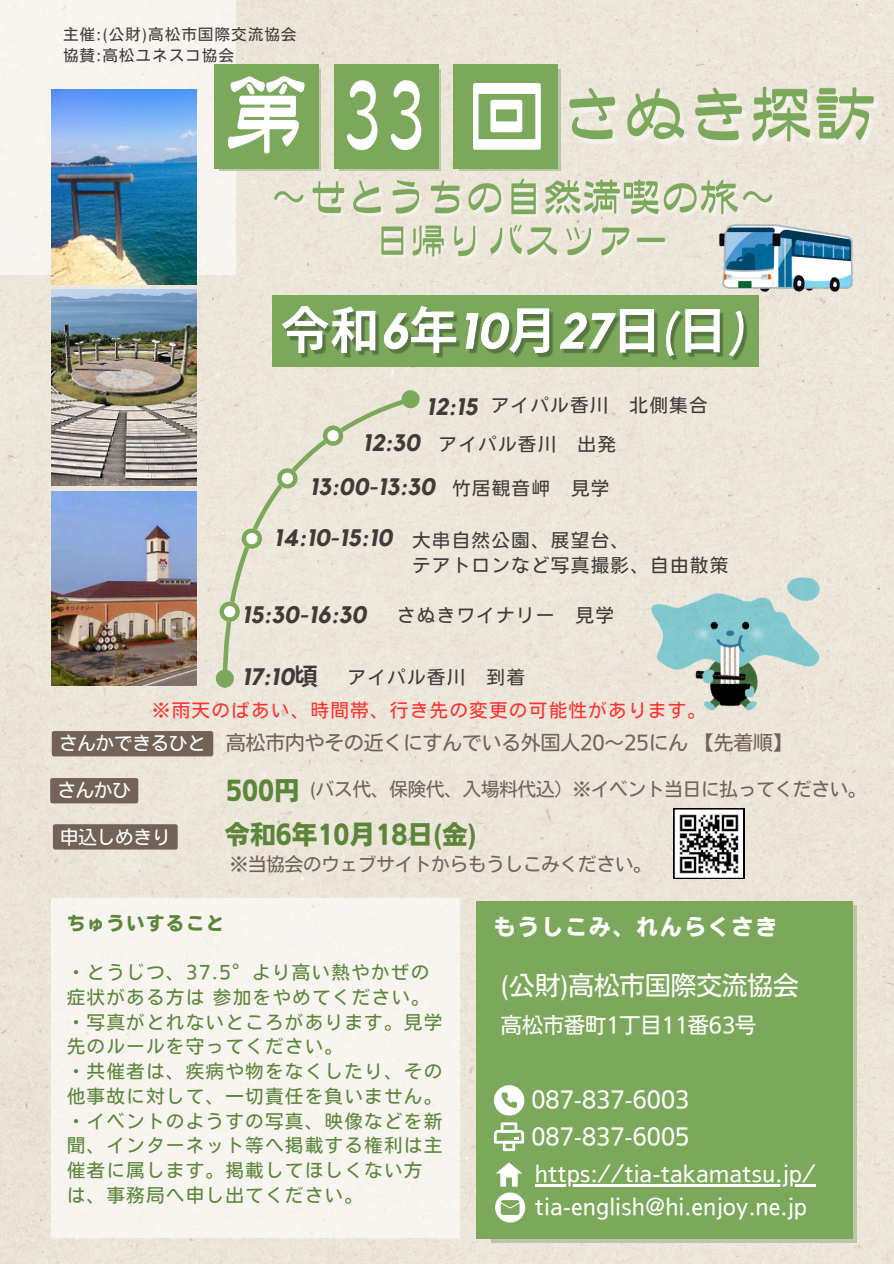
<style>
.page{position:relative;width:894px;height:1264px;background:#fff}
.page>*{position:absolute;margin:0;border:0;box-sizing:border-box;transform-origin:0 0}
.t1{font:87.6px "HG Bouquet";color:#fff}
.t2{font:25.65px "Nud Motoya Cedar Std W6";color:#5b863a}
.t3{font:25.5px "Nud Motoya Cedar Std W3";color:#fff}
.t4{font:italic 700 23.7px "Kollektif";color:#3e3b39}
.t5{font:22.5px "Nud Motoya Cedar Std W3";color:#fff}
.t6{font:21.6px "Nud Motoya Cedar Std W6";letter-spacing:.1em;color:#fff}
.t7{font:21px "Nud Motoya Cedar Std W3";color:#fff}
.t8{font:19.65px "Nud Motoya Cedar Std W3";color:#736357}
.t9{font:18.3px "Nud Motoya Cedar Std W3";color:#736357}
.t10{font:18.3px "Nud Motoya Cedar Std W3";color:#fff}
.t11{font:18px/24.8px "Nud Motoya Cedar Std W3";letter-spacing:.1em;color:#5b863a}
.t12{font:18px "Nud Motoya Cedar Std W3";letter-spacing:.1em;color:#3e3b39}
.t13{font:18px "Nud Motoya Cedar Std W3";letter-spacing:.1em;color:#ff3131}
.t14{font:18px "Nud Motoya Cedar Std W6";letter-spacing:.1em;color:#5b863a}
.t15{font:15px "Nud Motoya Cedar Std W3";letter-spacing:.1em;color:#3e3b39}
.s1{font-family:"Noto Sans CJ Ksc";font-style:normal}
</style>
<div class="page">
<div style="left:0;top:0;width:893px;height:1263px;background:#ece6da"></div>
<div style="left:0;top:0;width:235px;height:274px;background:#f7f4ef"></div>
<img style="left:51px;top:89px;width:145px;height:195px">
<img style="left:51px;top:290px;width:145px;height:195px">
<img style="left:51px;top:491px;width:107px;height:195px">
<svg style="left:491px;top:905px;width:365px;height:338px;background:#a8bc91"></svg>
<div style="left:476px;top:901px;width:376px;height:336px;background:#7ca85b"></div>
<svg style="left:494px;top:1085px;width:30px;height:30px"></svg>
<svg style="left:495px;top:1192px;width:30px;height:30px"></svg>
<div style="left:219px;top:69px;width:102px;height:102px;background:linear-gradient(to right,#bbc6a9,#bbc6a9)"></div>
<div style="left:214px;top:64px;width:105px;height:104px;background:#7ca85b"></div>
<div style="left:339px;top:69px;width:101px;height:102px;background:linear-gradient(to right,#bbc6a9,#bbc6a9)"></div>
<div style="left:333px;top:64px;width:105px;height:104px;background:#7ca85b"></div>
<div style="left:459px;top:69px;width:101px;height:102px;background:linear-gradient(to right,#bbc6a9,#bbc6a9)"></div>
<div style="left:453px;top:64px;width:105px;height:104px;background:#7ca85b"></div>
<div style="left:272px;top:296px;width:486px;height:71px;background:#7ca85b"></div>
<svg style="left:158px;top:348px;width:268px;height:346px;background:#ddd7cc"></svg>
<div style="left:218px;top:671px;width:13px;height:14px;background:#7ca85b;border-radius:50%"></div>
<div style="left:216px;top:669px;width:18px;height:18px;border:4px solid #7ca85b;border-radius:50%"></div>
<svg style="left:391px;top:380px;width:36px;height:36px"></svg>
<svg style="left:323px;top:425px;width:20px;height:21px"></svg>
<svg style="left:277px;top:468px;width:20px;height:20px"></svg>
<svg style="left:241px;top:528px;width:21px;height:20px"></svg>
<svg style="left:219px;top:601px;width:21px;height:20px"></svg>
<img style="left:651px;top:577px;width:168px;height:133px">
<div style="left:51px;top:898px;width:408px;height:339px;background:#f7f4ef"></div>
<svg style="left:494px;top:1122px;width:30px;height:29px"></svg>
<svg style="left:496px;top:1162px;width:26px;height:24px"></svg>
<img style="left:719px;top:225px;width:133px;height:66px">
<svg style="left:673px;top:808px;width:70px;height:70px"></svg>
<div style="left:50px;top:778px;width:88px;height:25px;background:#736357"></div>
<img style="left:374px;top:224px;width:109px;height:38px">
<img style="left:488px;top:224px;width:182px;height:37px">
<img style="left:560px;top:82px;width:321px;height:70px">
<img style="left:270px;top:178px;width:507px;height:42px">
<img style="left:280px;top:306px;width:467px;height:57px">
<div style="left:52px;top:731px;width:161px;height:25px;background:#736357;border-radius:2px"></div>
<div style="left:53px;top:824px;width:125px;height:25px;background:#736357"></div>
<hr style="left:534px;top:1184px;width:281px;height:2px;background:#fff">
<p class="t15" style="left:63px;top:27px;width:234px">主催:(公財)高松市国際交流協会</p>
<h4 class="t15" style="left:63px;top:47px;width:172px">協賛:高松ユネスコ協会</h4>
<p class="t1" style="left:224px;top:71px;width:328px">第 33 回</p>
<p class="t4" style="left:426px;top:395px;width:53px">12:15</p>
<p class="t12" style="left:491px;top:396px;width:218px">アイパル香川 北側集合</p>
<p class="t4" style="left:362px;top:431px;width:59px">12:30</p>
<h4 class="t12" style="left:439px;top:434px;width:178px">アイパル香川 出発</h4>
<h4 class="t4" style="left:309px;top:476px;width:127px">13:00-13:30</h4>
<p class="t12" style="left:452px;top:479px;width:158px">竹居観音岬 見学</p>
<h4 class="t4" style="left:274px;top:526px;width:120px">14:10-15:10</h4>
<p class="t12" style="left:412px;top:531px;width:218px">大串自然公園、展望台、</p>
<h4 class="t12" style="left:412px;top:556px;width:317px">テアトロンなど写真撮影、自由散策</h4>
<p class="t4" style="left:241px;top:603px;width:126px">15:30-16:30</p>
<p class="t12" style="left:397px;top:606px;width:218px">さぬきワイナリー 見学</p>
<p class="t4" style="left:241px;top:666px;width:75px">17:10<span class="s1">頃</span></p>
<h4 class="t12" style="left:348px;top:668px;width:178px">アイパル香川 到着</h4>
<h6 class="t13" style="left:152px;top:701px;width:555px">※雨天のばあい、時間帯、行き先の変更の可能性があります。</h6>
<p class="t10" style="left:59px;top:734px;width:148px">さんかできるひと</p>
<p class="t8" style="left:226px;top:732px;width:568px">高松市内やその近くにすんでいる外国人20～25にん【先着順】</p>
<p class="t2" style="left:226px;top:777px;width:75px">500円</p>
<p class="t10" style="left:58px;top:781px;width:75px">さんかひ</p>
<p class="t9" style="left:310px;top:779px;width:557px">(バス代、保険代、入場料代込）※イベント当日に払ってください。</p>
<h4 class="t10" style="left:60px;top:827px;width:112px">申込しめきり</h4>
<p class="t2" style="left:224px;top:821px;width:254px">令和6年10月 18日 (金)</p>
<p class="t9" style="left:229px;top:854px;width:423px">※当協会のウェブサイトからもうしこみください。</p>
<p class="t14" style="left:67px;top:913px;width:158px">ちゅういすること</p>
<p class="t11" style="left:67px;top:959px;width:364px">・とうじつ、37.5°より高い熱やかぜの症状がある方は参加をやめてください。</p>
<p class="t11" style="left:67px;top:1009px;width:376px">・写真がとれないところがあります。見学先のルールを守ってください。</p>
<h5 class="t11" style="left:67px;top:1058px;width:376px">・共催者は、疾病や物をなくしたり、その他事故に対して、一切責任を負いません。</h5>
<h6 class="t11" style="left:67px;top:1108px;width:376px">・イベントのようすの写真、映像などを新聞、インターネット等へ掲載する権利は主催者に属します。掲載してほしくない方は、事務局へ申し出てください。</h6>
<p class="t6" style="left:494px;top:915px;width:284px">もうしこみ、れんらくさき</p>
<p class="t3" style="left:501px;top:972px;width:299px">(公財)高松市国際交流協会</p>
<p class="t7" style="left:501px;top:1014px;width:257px">高松市番町1丁目 11番63号</p>
<h4 class="t5" style="left:531px;top:1088px;width:159px">087-837-6003</h4>
<p class="t5" style="left:531px;top:1124px;width:159px">087-837-6005</p>
<h6 class="t5" style="left:534px;top:1162px;width:282px">https://tia-takamatsu.jp/</h6>
<p class="t5" style="left:534px;top:1195px;width:274px">tia-english@hi.enjoy.ne.jp</p>
</div>
